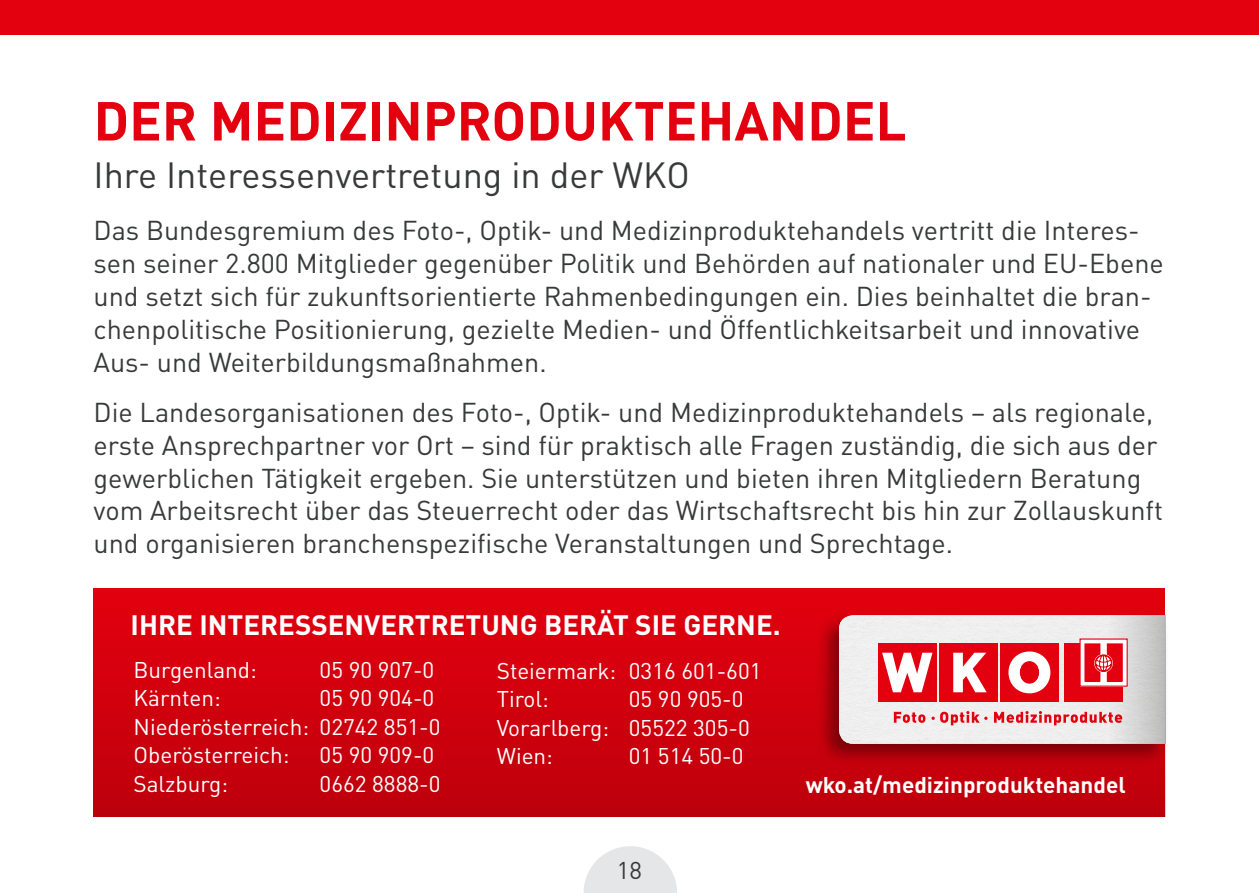
<style>
.page{position:relative;width:1259px;height:893px;background:#fff}
.page>*{position:absolute;margin:0;border:0;box-sizing:border-box;transform-origin:0 0}
.t1{font:700 54px "DIN Pro";color:#e3000f}
.t2{font:36px "DIN Pro";color:#383a3a}
.t3{font:700 27.6px "DIN Pro";color:#fff}
.t4{font:27px/33px "DIN Pro";color:#383a3a}
.t5{font:24px "DIN Pro";color:#383a3a}
.t6{font:22.5px/28.5px "DIN Pro";color:#fff}
.t7{font:700 22.5px "DIN Pro";color:#fff}
</style>
<div class="page">
<svg style="left:583px;top:846px;width:94px;height:47px"></svg>
<div style="left:94px;top:588px;width:1071px;height:228px;background:linear-gradient(to bottom,#e4000e,#bd000c)"></div>
<div style="left:815px;top:610px;width:355px;height:157px;background:#000;opacity:.4"></div>
<svg style="left:839px;top:615px;width:326px;height:129px"></svg>
<div style="left:0;top:0;width:1259px;height:34px;background:#e3000f"></div>
<h1 class="t1" style="left:94px;top:76px;width:258px">DER MEDIZINPRO</h1>
<h1 class="t1" style="left:526px;top:76px;width:71px">DUKTEHAN</h1>
<h1 class="t1" style="left:807px;top:76px;width:66px">DEL</h1>
<h2 class="t2" style="left:94px;top:147px;width:571px">I hre I nteressenvertretung in der WKO</h2>
<p class="t4" style="left:94px;top:211px;width:1071px">Das Bundesgremium des Foto-, Optik- und Medizinproduktehandels vertritt die I nteres&shy;sen seiner 2.800 M itglieder gegenüber Politik und Behörden auf nationaler und EU-Ebene und setzt sich für zukunftsorientierte Rahmenbedingungen ein. Dies beinhaltet die bran&shy;chenpolitische Positionierung, gezielte Medien- und Öffentlichkeitsarbeit und innovative Aus- und Weiterbildungsmaßnahmen.</p>
<p class="t4" style="left:94px;top:393px;width:1071px">Die Landesorganisationen des Foto-, Optik- und Medizinproduktehandels – als regionale, erste Ansprechpartner vor Ort – sind für praktisch alle Fragen zuständig, die sich aus der gewerblichen Tätigkeit ergeben. Sie unterstützen und bieten ihren M itgliedern Beratung vom Arbeitsrecht über das Steuerrecht oder das Wirtschaftsrecht bis hin zur Zollauskunft und organisieren branchenspezifische Veranstaltungen und Sprechtage.</p>
<p class="t3" style="left:131px;top:602px;width:16px">IHRE</p>
<p class="t3" style="left:199px;top:602px;width:18px">INTERESSENVERTRETUN</p>
<p class="t3" style="left:520px;top:602px;width:60px">G BERÄT</p>
<p class="t3" style="left:635px;top:602px;width:15px">SIE</p>
<p class="t3" style="left:683px;top:602px;width:36px">GERNE</p>
<p class="t3" style="left:773px;top:602px;width:9px">.</p>
<p class="t6" style="left:134px;top:653px;width:125px">Burgenland:</p>
<p class="t6" style="left:320px;top:653px;width:116px">05 90 907-0</p>
<p class="t6" style="left:134px;top:682px;width:89px">Kärnten:</p>
<p class="t6" style="left:134px;top:682px;width:308px;text-indent:186px">05 90 904-0<br>N iederösterreich: 02742 851-0<br>Oberösterreich:</p>
<p class="t6" style="left:320px;top:739px;width:116px">05 90 909-0</p>
<p class="t6" style="left:497px;top:654px;width:266px">Steiermark: 0316 601-601<br>Tirol:</p>
<p class="t6" style="left:497px;top:683px;width:254px;text-indent:132px">05 90 905-0<br>Vorarlberg: 05522 305-0<br>Wien:</p>
<p class="t6" style="left:629px;top:740px;width:116px">01 514 50-0</p>
<p class="t6" style="left:134px;top:767px;width:96px">Salzburg:</p>
<p class="t6" style="left:320px;top:767px;width:122px">0662 8888-0</p>
<p class="t7" style="left:806px;top:766px;width:321px">wko.at/medizinproduktehandel</p>
<p class="t5" style="left:617px;top:852px;width:27px">18</p>
</div>
